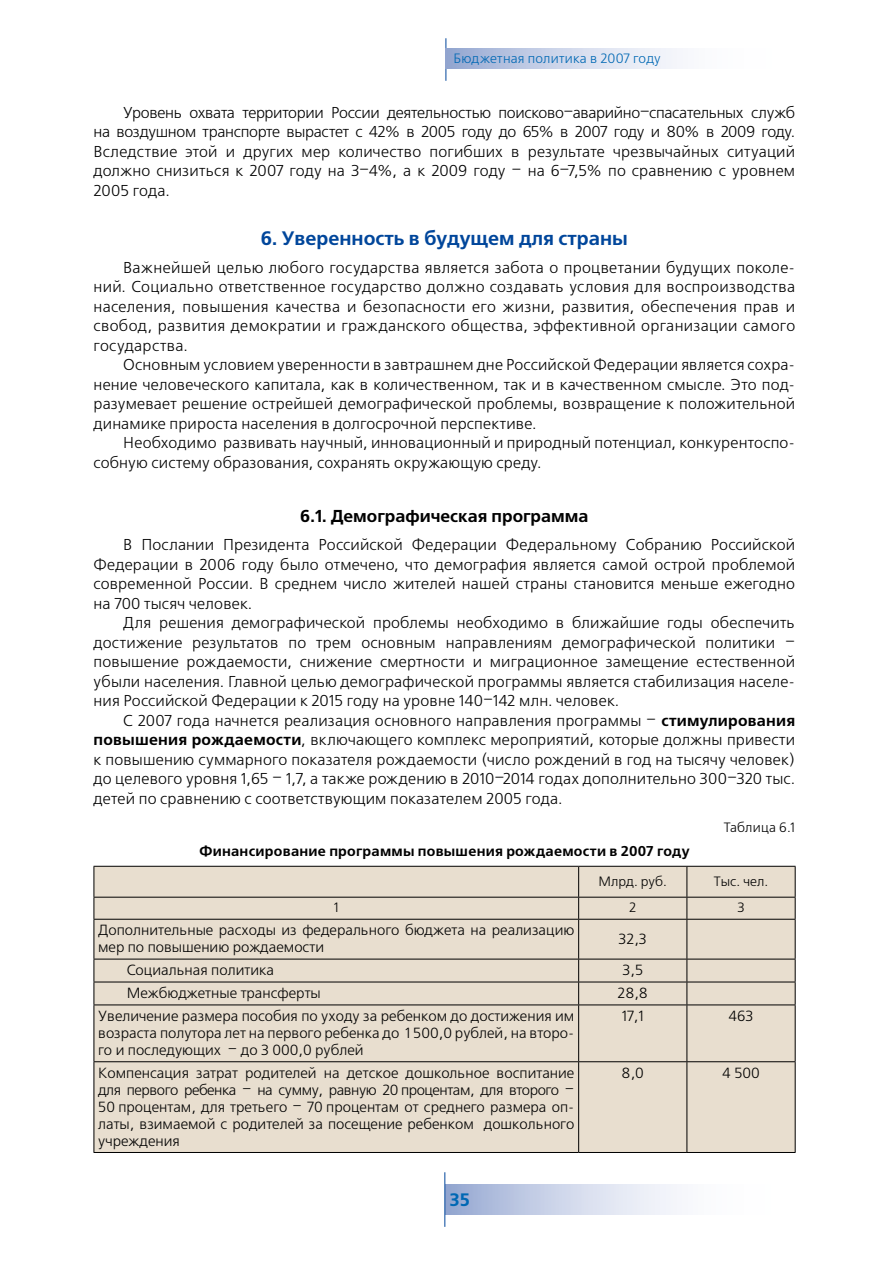
<style>
.page{position:relative;width:893px;height:1263px;background:#fff}
.page>*{position:absolute;margin:0;border:0;box-sizing:border-box;transform-origin:0 0}
.t1{font:700 19.5px "Free Set C";color:#00469b}
.t2{font:700 18px "Free Set C";color:#0068b4}
.t3{font:700 17.25px "Free Set C";color:#000}
.t4{font:15.75px/19.5px "Free Set C";letter-spacing:.01em;color:#000;text-align:justify}
.t5{font:14.7px/17px "Free Set C";color:#000;text-align:justify}
.t6{font:700 14.25px "Free Set C";letter-spacing:.015em;color:#000}
.t7{font:13.5px "Free Set C";color:#000}
.t8{font:13.5px "Free Set C";letter-spacing:.015em;color:#0068b4}
.s1{font-weight:700}
</style>
<div class="page">
<hr style="left:446px;top:38px;width:1px;height:43px;background:#00469b">
<svg style="left:446px;top:49px;width:231px;height:20px;background:#cad3e8"></svg>
<svg style="left:446px;top:1184px;width:231px;height:31px;background:#cbd3e8"></svg>
<hr style="left:445px;top:1172px;width:1px;height:55px;background:#00469b">
<div style="left:95px;top:867px;width:700px;height:285px;background:#e8decf"></div>
<hr style="left:94px;top:866px;width:485px;height:1px;background:#000">
<hr style="left:94px;top:867px;width:1px;height:30px;background:#000">
<hr style="left:579px;top:866px;width:108px;height:1px;background:#000">
<hr style="left:578px;top:867px;width:1px;height:30px;background:#000">
<hr style="left:687px;top:866px;width:108px;height:1px;background:#000">
<hr style="left:686px;top:867px;width:1px;height:30px;background:#000">
<hr style="left:795px;top:867px;width:1px;height:30px;background:#000">
<hr style="left:94px;top:897px;width:485px;height:1px;background:#000">
<svg style="left:94px;top:897px;width:1px;height:22px"></svg>
<hr style="left:579px;top:897px;width:108px;height:1px;background:#000">
<svg style="left:578px;top:897px;width:1px;height:22px"></svg>
<hr style="left:687px;top:897px;width:108px;height:1px;background:#000">
<svg style="left:686px;top:897px;width:1px;height:22px"></svg>
<svg style="left:795px;top:897px;width:1px;height:22px"></svg>
<hr style="left:94px;top:919px;width:485px;height:1px;background:#000">
<hr style="left:94px;top:919px;width:1px;height:40px;background:#000">
<hr style="left:579px;top:919px;width:108px;height:1px;background:#000">
<hr style="left:578px;top:919px;width:1px;height:40px;background:#000">
<hr style="left:687px;top:919px;width:108px;height:1px;background:#000">
<hr style="left:686px;top:919px;width:1px;height:40px;background:#000">
<hr style="left:795px;top:919px;width:1px;height:40px;background:#000">
<hr style="left:94px;top:959px;width:485px;height:1px;background:#000">
<hr style="left:579px;top:959px;width:108px;height:1px;background:#000">
<hr style="left:687px;top:959px;width:108px;height:1px;background:#000">
<hr style="left:94px;top:982px;width:485px;height:1px;background:#000">
<svg style="left:94px;top:959px;width:1px;height:45px"></svg>
<hr style="left:579px;top:982px;width:108px;height:1px;background:#000">
<svg style="left:578px;top:959px;width:1px;height:45px"></svg>
<hr style="left:687px;top:982px;width:108px;height:1px;background:#000">
<svg style="left:686px;top:959px;width:1px;height:45px"></svg>
<svg style="left:795px;top:959px;width:1px;height:45px"></svg>
<hr style="left:94px;top:1004px;width:485px;height:1px;background:#000">
<hr style="left:94px;top:1005px;width:1px;height:56px;background:#000">
<hr style="left:579px;top:1004px;width:108px;height:1px;background:#000">
<hr style="left:578px;top:1005px;width:1px;height:56px;background:#000">
<hr style="left:687px;top:1004px;width:108px;height:1px;background:#000">
<hr style="left:686px;top:1005px;width:1px;height:56px;background:#000">
<hr style="left:795px;top:1005px;width:1px;height:56px;background:#000">
<hr style="left:94px;top:1061px;width:485px;height:1px;background:#000">
<hr style="left:94px;top:1062px;width:1px;height:90px;background:#000">
<hr style="left:579px;top:1061px;width:108px;height:1px;background:#000">
<hr style="left:578px;top:1062px;width:1px;height:90px;background:#000">
<hr style="left:687px;top:1061px;width:108px;height:1px;background:#000">
<hr style="left:686px;top:1062px;width:1px;height:90px;background:#000">
<hr style="left:795px;top:1062px;width:1px;height:90px;background:#000">
<hr style="left:94px;top:1152px;width:485px;height:1px;background:#000">
<hr style="left:579px;top:1152px;width:108px;height:1px;background:#000">
<hr style="left:687px;top:1152px;width:108px;height:1px;background:#000">
<p class="t8" style="left:454px;top:51px;width:209px">Бюджетная политика в 2007 году</p>
<p class="t4" style="left:93px;top:103px;width:703px;text-indent:30px">Уровень охвата территории России деятельностью поисково–аварийно–спасательных служб на воздушном транспорте вырастет с 42% в 2005 году до 65% в 2007 году и 80% в 2009 году.<br>Вследствие этой и других мер количество погибших в результате чрезвычайных ситуаций должно снизиться к 2007 году на 3–4%, а к 2009 году – на 6–7,5% по сравнению с уровнем 2005 года.</p>
<p class="t1" style="left:261px;top:227px;width:369px">6. Уверенность в будущем для страны</p>
<p class="t4" style="left:94px;top:258px;width:703px;text-indent:30px">Важнейшей целью любого государства является забота о процветании будущих поколе&shy;ний. Социально ответственное государство должно создавать условия для воспроизводства населения, повышения качества и безопасности его жизни, развития, обеспечения прав и свобод, развития демократии и гражданского общества, эффективной организации самого государства.</p>
<p class="t4" style="left:94px;top:356px;width:703px;text-indent:30px">Основным условием уверенности в завтрашнем дне Российской Федерации является сохра&shy;нение человеческого капитала, как в количественном, так и в качественном смысле. Это под&shy;разумевает решение острейшей демографической проблемы, возвращение к положительной динамике прироста населения в долгосрочной перспективе.</p>
<p class="t4" style="left:94px;top:434px;width:703px;text-indent:30px">Необходимо развивать научный, инновационный и природный потенциал, конкурентоспо&shy;собную систему образования, сохранять окружающую среду.</p>
<p class="t3" style="left:300px;top:507px;width:290px">6.1. Демографическая программа</p>
<p class="t4" style="left:94px;top:536px;width:703px;text-indent:30px">В Послании Президента Российской Федерации Федеральному Собранию Российской Федерации в 2006 году было отмечено, что демография является самой острой проблемой современной России. В среднем число жителей нашей страны становится меньше ежегодно на 700 тысяч человек.</p>
<p class="t4" style="left:94px;top:614px;width:703px;text-indent:30px">Для решения демографической проблемы необходимо в ближайшие годы обеспечить достижение результатов по трем основным направлениям демографической политики – повышение рождаемости, снижение смертности и миграционное замещение естественной убыли населения. Главной целью демографической программы является стабилизация населе&shy;ния Российской Федерации к 2015 году на уровне 140–142 млн. человек.</p>
<p class="t4" style="left:94px;top:711px;width:703px;text-indent:30px">С 2007 года начнется реализация основного направления программы – <span class="s1">стимулирования повышения рождаемости</span>, включающего комплекс мероприятий, которые должны привести к повышению суммарного показателя рождаемости (число рождений в год на тысячу человек) до целевого уровня 1,65 – 1,7, а также рождению в 2010–2014 годах дополнительно 300–320 тыс. детей по сравнению с соответствующим показателем 2005 года.</p>
<p class="t7" style="left:724px;top:820px;width:73px">Таблица 6.1</p>
<p class="t6" style="left:199px;top:843px;width:492px">Финансирование программы повышения рождаемости в 2007 году</p>
<p class="t7" style="left:599px;top:874px;width:70px">Млрд. руб.</p>
<p class="t7" style="left:714px;top:874px;width:56px">Тыс. чел.</p>
<p class="t7" style="left:334px;top:901px;width:6px">1</p>
<p class="t7" style="left:629px;top:901px;width:9px">2</p>
<p class="t7" style="left:737px;top:901px;width:9px">3</p>
<p class="t5" style="left:98px;top:922px;width:478px">Дополнительные расходы из федерального бюджета на реализацию мер по повышению рождаемости</p>
<p class="t5" style="left:619px;top:931px;width:30px">32,3</p>
<p class="t5" style="left:127px;top:962px;width:149px">Социальная политика</p>
<p class="t5" style="left:622px;top:962px;width:22px">3,5</p>
<p class="t5" style="left:127px;top:985px;width:196px">Межбюджетные трансферты</p>
<p class="t5" style="left:618px;top:985px;width:32px">28,8</p>
<p class="t5" style="left:98px;top:1008px;width:478px">Увеличение размера пособия по уходу за ребенком до достижения им возраста полутора лет на первого ребенка до 1 500,0 рублей, на второ&shy;го и последующих – до 3 000,0 рублей</p>
<p class="t5" style="left:622px;top:1008px;width:24px">17,1</p>
<p class="t5" style="left:728px;top:1008px;width:27px">463</p>
<p class="t5" style="left:98px;top:1065px;width:478px">Компенсация затрат родителей на детское дошкольное воспитание для первого ребенка – на сумму, равную 20 процентам, для второго – 50 процентам, для третьего – 70 процентам от среднего размера оп&shy;латы, взимаемой с родителей за посещение ребенком дошкольного учреждения</p>
<p class="t5" style="left:622px;top:1065px;width:24px">8,0</p>
<p class="t5" style="left:722px;top:1065px;width:39px">4 500</p>
<p class="t2" style="left:449px;top:1189px;width:22px">35</p>
</div>
